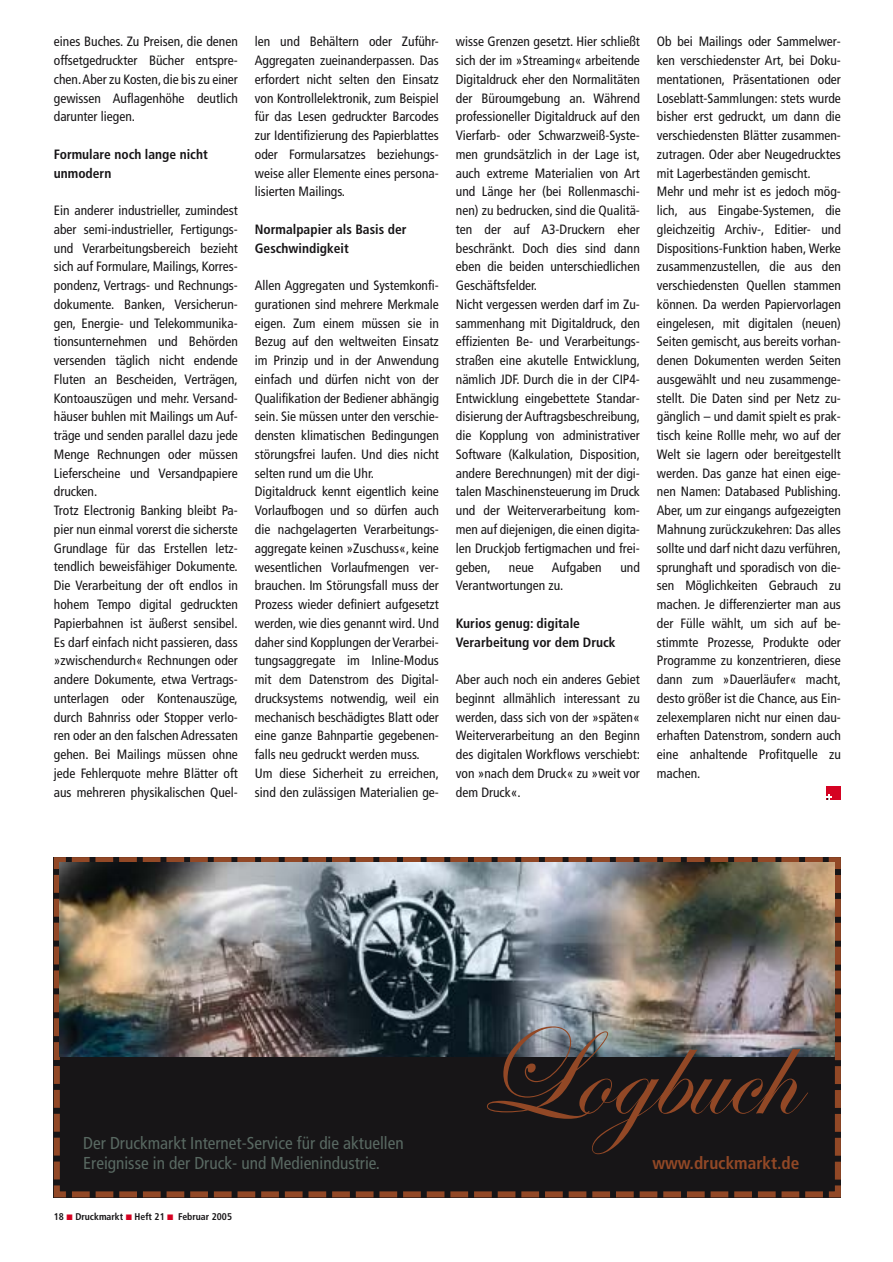
<style>
.page{position:relative;width:893px;height:1262px;background:#fff}
.page>*{position:absolute;margin:0;border:0;box-sizing:border-box;transform-origin:0 0}
.t1{font:127.5px "Edwardian Script ITC";color:#924826}
.t2{font:condensed 17.25px/19.5px "Frutiger";color:#596962}
.t3{font:700 condensed 17.25px "Frutiger";color:#924826}
.t4{font:condensed 13.5px/18.8px "Frutiger";color:#171517}
.t5{font:700 condensed 13.5px/18.8px "Frutiger";color:#171517}
.t6{font:700 condensed 9.75px "Frutiger";color:#171517}
</style>
<div class="page">
<svg style="left:53px;top:857px;width:788px;height:341px;background:#211a19"></svg>
<img style="left:60px;top:863px;width:774px;height:193px">
<div style="left:826px;top:785px;width:14px;height:14px;background:#d50222"></div>
<svg style="left:826px;top:794px;width:6px;height:5px"></svg>
<p class="t4" style="left:54px;top:33px;width:185px;text-align:justify">eines Buches. Zu Preisen, die denen offsetgedruckter Bücher entspre&shy;chen.Aber zu Kosten, die bis zu einer gewissen Auflagenhöhe deutlich darunter liegen.</p>
<p class="t5" style="left:54px;top:146px;width:155px">Formulare noch lange nicht unmodern</p>
<p class="t4" style="left:54px;top:202px;width:185px">Ein anderer industrieller, zumindest aber semi-industrieller, Fertigungs&shy;und Verarbeitungsbereich bezieht sich auf Formulare, Mailings, Korres&shy;pondenz, Vertrags- und Rechnungs&shy;dokumente. Banken, Versicherun&shy;gen, Energie- und Telekommunika&shy;tionsunternehmen und Behörden versenden täglich nicht endende Fluten an Bescheiden, Verträgen, Kontoauszügen und mehr. Versand&shy;häuser buhlen mit Mailings um Auf&shy;träge und senden parallel dazu jede Menge Rechnungen oder müssen Lieferscheine und Versandpapiere drucken.<br>Trotz Electronig Banking bleibt Pa&shy;pier nun einmal vorerst die sicherste Grundlage für das Erstellen letz&shy;tendlich beweisfähiger Dokumente.<br>Die Verarbeitung der oft endlos in hohem Tempo digital gedruckten Papierbahnen ist äußerst sensibel.<br>Es darf einfach nicht passieren, dass »zwischendurch« Rechnungen oder andere Dokumente, etwa Vertrags&shy;unterlagen oder Kontenauszüge, durch Bahnriss oder Stopper verlo&shy;ren oder an den falschen Adressaten gehen. Bei Mailings müssen ohne jede Fehlerquote mehre Blätter oft aus mehreren physikalischen Quel-</p>
<p class="t4" style="left:255px;top:33px;width:185px;text-align:justify">len und Behältern oder Zuführ-Aggregaten zueinanderpassen. Das erfordert nicht selten den Einsatz von Kontrollelektronik, zum Beispiel für das Lesen gedruckter Barcodes zur Identifizierung des Papierblattes oder Formularsatzes beziehungs&shy;weise aller Elemente eines persona&shy;lisierten Mailings.</p>
<p class="t5" style="left:255px;top:221px;width:153px">Normalpapier als Basis der<br>Geschwindigkeit</p>
<p class="t4" style="left:255px;top:277px;width:185px">Allen Aggregaten und Systemkonfi&shy;gurationen sind mehrere Merkmale eigen. Zum einem müssen sie in Bezug auf den weltweiten Einsatz im Prinzip und in der Anwendung einfach und dürfen nicht von der Qualifikation der Bediener abhängig sein. Sie müssen unter den verschie&shy;densten klimatischen Bedingungen störungsfrei laufen. Und dies nicht selten rund um die Uhr.<br>Digitaldruck kennt eigentlich keine Vorlaufbogen und so dürfen auch die nachgelagerten Verarbeitungs&shy;aggregate keinen »Zuschuss«, keine wesentlichen Vorlaufmengen ver&shy;brauchen. Im Störungsfall muss der Prozess wieder definiert aufgesetzt werden, wie dies genannt wird. Und daher sind Kopplungen der Verarbei&shy;tungsaggregate im Inline-Modus mit dem Datenstrom des Digital&shy;drucksystems notwendig, weil ein mechanisch beschädigtes Blatt oder eine ganze Bahnpartie gegebenen&shy;falls neu gedruckt werden muss.<br>Um diese Sicherheit zu erreichen, sind den zulässigen Materialien ge-</p>
<p class="t4" style="left:456px;top:33px;width:185px">wisse Grenzen gesetzt. Hier schließt sich der im »Streaming« arbeitende Digitaldruck eher den Normalitäten der Büroumgebung an. Während professioneller Digitaldruck auf den Vierfarb- oder Schwarzweiß-Syste&shy;men grundsätzlich in der Lage ist, auch extreme Materialien von Art und Länge her (bei Rollenmaschi&shy;nen) zu bedrucken, sind die Qualitä&shy;ten der auf A3-Druckern eher beschränkt. Doch dies sind dann eben die beiden unterschiedlichen Geschäftsfelder.<br>Nicht vergessen werden darf im Zu&shy;sammenhang mit Digitaldruck, den effizienten Be- und Verarbeitungs&shy;straßen eine akutelle Entwicklung, nämlich JDF. Durch die in der CIP4- Entwicklung eingebettete Standar&shy;disierung der Auftragsbeschreibung, die Kopplung von administrativer Software (Kalkulation, Disposition, andere Berechnungen) mit der digi&shy;talen Maschinensteuerung im Druck und der Weiterverarbeitung kom&shy;men auf diejenigen, die einen digita&shy;len Druckjob fertigmachen und frei&shy;geben,</p>
<p class="t4" style="left:509px;top:558px;width:27px">neue</p>
<p class="t4" style="left:552px;top:558px;width:51px">Aufgaben</p>
<p class="t4" style="left:620px;top:558px;width:21px">und</p>
<p class="t4" style="left:456px;top:577px;width:109px">Verantwortungen zu.</p>
<p class="t5" style="left:456px;top:615px;width:161px">Kurios genug: digitale<br>Verarbeitung vor dem Druck</p>
<p class="t4" style="left:456px;top:671px;width:185px;text-align:justify">Aber auch noch ein anderes Gebiet beginnt allmählich interessant zu werden, dass sich von der »späten« Weiterverarbeitung an den Beginn des digitalen Workflows verschiebt: von »nach dem Druck« zu »weit vor dem Druck«.</p>
<p class="t4" style="left:657px;top:33px;width:185px">Ob bei Mailings oder Sammelwer&shy;ken verschiedenster Art, bei Doku&shy;mentationen, Präsentationen oder Loseblatt-Sammlungen: stets wurde bisher erst gedruckt, um dann die verschiedensten Blätter zusammen&shy;zutragen. Oder aber Neugedrucktes mit Lagerbeständen gemischt.<br>Mehr und mehr ist es jedoch mög&shy;lich, aus Eingabe-Systemen, die gleichzeitig Archiv-, Editier- und Dispositions-Funktion haben, Werke zusammenzustellen, die aus den verschiedensten Quellen stammen können. Da werden Papiervorlagen eingelesen, mit digitalen (neuen)<br>Seiten gemischt, aus bereits vorhan&shy;denen Dokumenten werden Seiten ausgewählt und neu zusammenge&shy;stellt. Die Daten sind per Netz zu&shy;gänglich – und damit spielt es prak&shy;tisch keine Rollle mehr, wo auf der Welt sie lagern oder bereitgestellt werden. Das ganze hat einen eige&shy;nen Namen: Databased Publishing.<br>Aber, um zur eingangs aufgezeigten Mahnung zurückzukehren: Das alles sollte und darf nicht dazu verführen, sprunghaft und sporadisch von die&shy;sen Möglichkeiten Gebrauch zu machen. Je differenzierter man aus der Fülle wählt, um sich auf be&shy;stimmte Prozesse, Produkte oder Programme zu konzentrieren, diese dann zum »Dauerläufer« macht, desto größer ist die Chance, aus Ein&shy;zelexemplaren nicht nur einen dau&shy;erhaften Datenstrom, sondern auch eine anhaltende Profitquelle zu machen.</p>
<p class="t2" style="left:83px;top:1135px;width:322px">Der Druckmarkt Internet-Service für die aktuellen<br>Ereignisse in der Druck- und Medienindustrie.</p>
<p class="t6" style="left:54px;top:1212px;width:112px">18 Druckmarkt Heft 21</p>
<p class="t6" style="left:178px;top:1212px;width:56px">Februar 2005</p>
<h1 class="t1" style="left:476px;top:993px;width:322px">_Ézuâv{</h1>
<p class="t3" style="left:652px;top:1156px;width:149px">www.druckmarkt.de</p>
</div>
